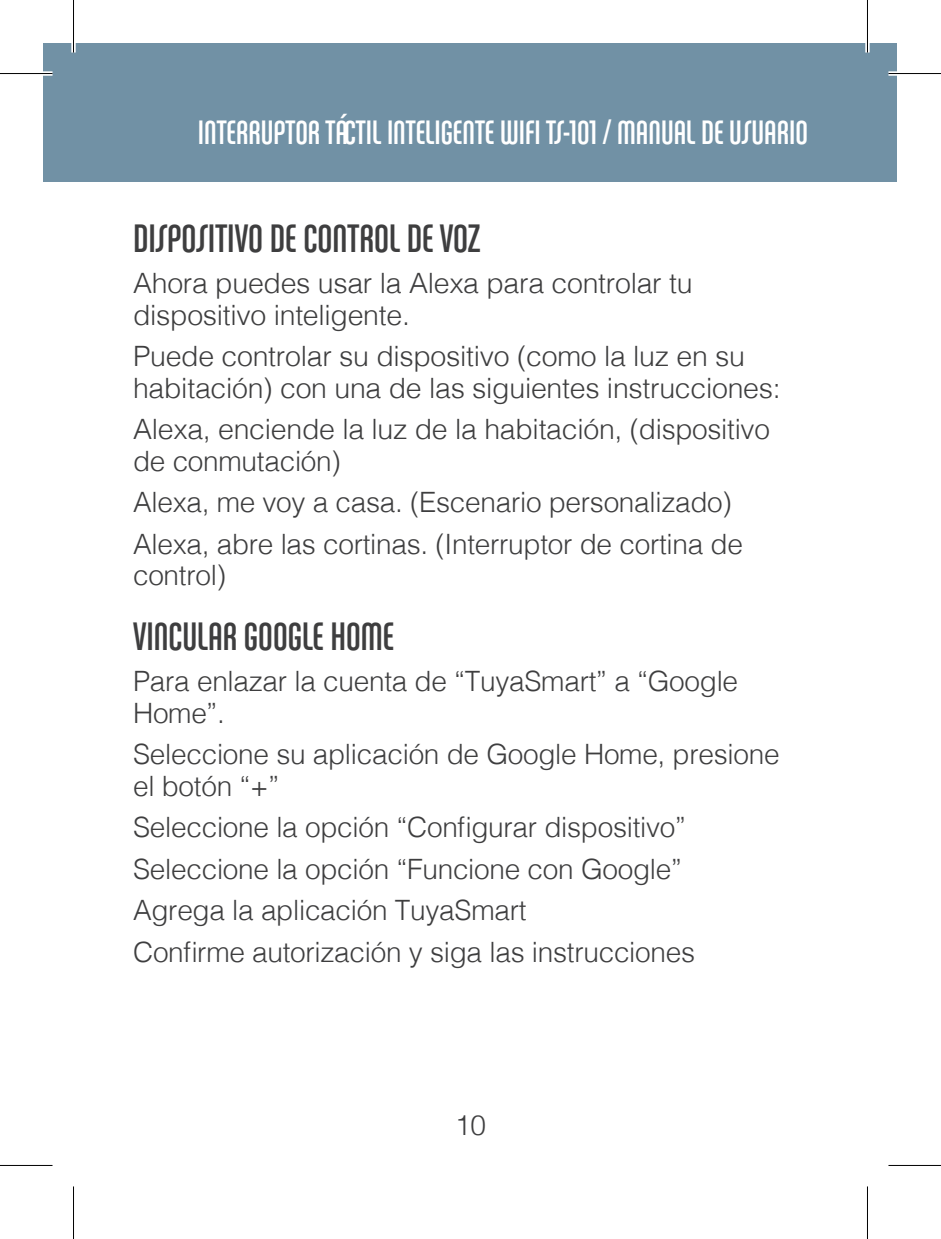
<style>
.page{position:relative;width:941px;height:1239px;background:#fff}
.page>*{position:absolute;margin:0;border:0;box-sizing:border-box;transform-origin:0 0}
.Estilo_de_párrafo_2{font:42px "Chalet Comprime Cologne Seventy";color:#3e3e3f}
.t1{font:35.7px "Chalet Comprime Cologne Seventy";color:#fff}
.Estilo_de_párrafo_1{font:300 28px/31.5px "Helvetica";letter-spacing:-.01em;color:#3e3e3f}
</style>
<div class="page">
<div style="left:44px;top:44px;width:853px;height:138px;background:#7191a5"></div>
<div style="left:0;top:71px;width:52px;height:5px;background:#fff"></div>
<div style="left:888px;top:71px;width:53px;height:5px;background:#fff"></div>
<svg style="left:0;top:1165px;width:52px;height:1px"></svg>
<svg style="left:888px;top:1165px;width:53px;height:1px"></svg>
<div style="left:71px;top:0;width:5px;height:52px;background:#fff"></div>
<hr style="left:865px;top:0;width:4px;height:52px;background:#fff">
<hr style="left:0;top:73px;width:52px;height:1px;background:#000">
<hr style="left:888px;top:73px;width:53px;height:1px;background:#000">
<hr style="left:0;top:1164px;width:52px;height:1px;background:#000">
<hr style="left:888px;top:1164px;width:53px;height:1px;background:#000">
<hr style="left:73px;top:0;width:1px;height:52px;background:#000">
<hr style="left:73px;top:1186px;width:1px;height:52px;background:#000">
<hr style="left:867px;top:0;width:1px;height:52px;background:#000">
<hr style="left:867px;top:1186px;width:1px;height:52px;background:#000">
<p class="t1" style="left:198px;top:112px;width:611px">INTERRUPTOR TÁCTIL INTELIGENTE WIFI TS-101 / MANUAL DE USUARIO</p>
<p class="Estilo_de_párrafo_2" style="left:133px;top:215px;width:349px">DISPOSITIVO DE CONTROL DE VOZ</p>
<p class="Estilo_de_párrafo_1" style="left:133px;top:265px;width:561px">Ahora puedes usar la Alexa para controlar tu dispositivo inteligente.</p>
<p class="Estilo_de_párrafo_1" style="left:133px;top:338px;width:649px">Puede controlar su dispositivo (como la luz en su habitación) con una de las siguientes instrucciones:</p>
<p class="Estilo_de_párrafo_1" style="left:133px;top:411px;width:638px">Alexa, enciende la luz de la habitación, (dispositivo de conmutación)</p>
<p class="Estilo_de_párrafo_1" style="left:133px;top:484px;width:600px">Alexa, me voy a casa. (Escenario personalizado)</p>
<p class="Estilo_de_párrafo_1" style="left:133px;top:526px;width:611px">Alexa, abre las cortinas. (Interruptor de cortina de control)</p>
<p class="Estilo_de_párrafo_2" style="left:133px;top:612px;width:262px">VINCULAR GOOGLE HOME</p>
<p class="Estilo_de_párrafo_1" style="left:133px;top:663px;width:606px">Para enlazar la cuenta de “TuyaSmart” a “Google<br>Home”.</p>
<p class="Estilo_de_párrafo_1" style="left:133px;top:736px;width:648px">Seleccione su aplicación de Google Home, presione el botón “+”</p>
<p class="Estilo_de_párrafo_1" style="left:133px;top:809px;width:554px">Seleccione la opción “Configurar dispositivo”</p>
<p class="Estilo_de_párrafo_1" style="left:133px;top:851px;width:550px">Seleccione la opción “Funcione con Google”</p>
<p class="Estilo_de_párrafo_1" style="left:133px;top:892px;width:395px">Agrega la aplicación TuyaSmart</p>
<p class="Estilo_de_párrafo_1" style="left:133px;top:933px;width:563px">Confirme autorización y siga las instrucciones</p>
<p class="Estilo_de_párrafo_1" style="left:455px;top:1106px;width:32px">10</p>
</div>
